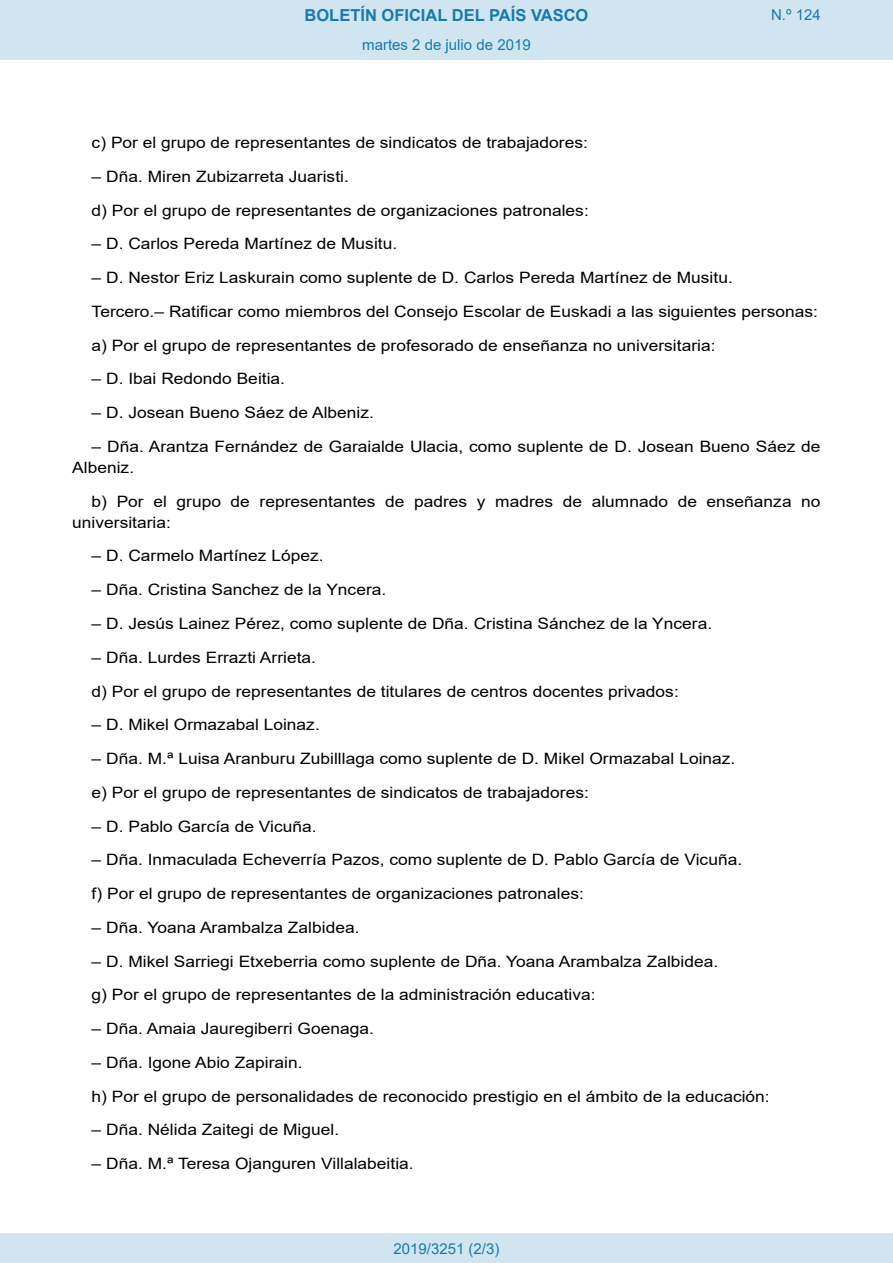
<style>
.page{position:relative;width:893px;height:1263px;background:#fff}
.page>*{position:absolute;margin:0;border:0;box-sizing:border-box;transform-origin:0 0}
.t1{font:700 16.5px "Arial";color:#1879ad}
.BOPVDetalle{font:15.6px/21px "Arial";color:#000;scale:1.11 1}
.Paginacion_Centro{font:15px "Arial";color:#1879ad}
</style>
<div class="page">
<div style="left:0;top:0;width:893px;height:60px;background:#d0e5f0"></div>
<div style="left:0;top:1233px;width:893px;height:30px;background:#d0e5f0"></div>
<p class="t1" style="left:305px;top:3px;width:285px">BOLETÍN OFICIAL DEL PAÍS VASCO</p>
<p class="Paginacion_Centro" style="left:362px;top:35px;width:170px">martes 2 de julio de 2019</p>
<p class="Paginacion_Centro" style="left:771px;top:5px;width:51px">N.º 124</p>
<p class="BOPVDetalle" style="left:92px;top:132px;width:449px">c) Por el grupo de representantes de sindicatos de trabajadores:</p>
<p class="BOPVDetalle" style="left:92px;top:166px;width:233px">– Dña. Miren Zubizarreta Juaristi.</p>
<p class="BOPVDetalle" style="left:92px;top:200px;width:449px">d) Por el grupo de representantes de organizaciones patronales:</p>
<p class="BOPVDetalle" style="left:92px;top:233px;width:277px">– D. Carlos Pereda Martínez de Musitu.</p>
<p class="BOPVDetalle" style="left:92px;top:267px;width:579px">– D. Nestor Eriz Laskurain como suplente de D. Carlos Pereda Martínez de Musitu.</p>
<p class="BOPVDetalle" style="left:92px;top:301px;width:656px">Tercero.– Ratificar como miembros del Consejo Escolar de Euskadi a las siguientes personas:</p>
<p class="BOPVDetalle" style="left:92px;top:335px;width:564px">a) Por el grupo de representantes de profesorado de enseñanza no universitaria:</p>
<p class="BOPVDetalle" style="left:92px;top:368px;width:176px">– D. Ibai Redondo Beitia.</p>
<p class="BOPVDetalle" style="left:92px;top:402px;width:256px">– D. Josean Bueno Sáez de Albeniz.</p>
<p class="BOPVDetalle" style="left:72px;top:436px;width:676px;text-indent:19px">– Dña. Arantza Fernández de Garaialde Ulacia, como suplente de D. Josean Bueno Sáez de<br>Albeniz.</p>
<p class="BOPVDetalle" style="left:72px;top:491px;width:676px;text-indent:19px">b) Por el grupo de representantes de padres y madres de alumnado de enseñanza no universitaria:</p>
<p class="BOPVDetalle" style="left:92px;top:545px;width:211px">– D. Carmelo Martínez López.</p>
<p class="BOPVDetalle" style="left:92px;top:579px;width:267px">– Dña. Cristina Sanchez de la Yncera.</p>
<p class="BOPVDetalle" style="left:92px;top:613px;width:561px">– D. Jesús Lainez Pérez, como suplente de Dña. Cristina Sánchez de la Yncera.</p>
<p class="BOPVDetalle" style="left:92px;top:647px;width:204px">– Dña. Lurdes Errazti Arrieta.</p>
<p class="BOPVDetalle" style="left:92px;top:680px;width:530px">d) Por el grupo de representantes de titulares de centros docentes privados:</p>
<p class="BOPVDetalle" style="left:92px;top:714px;width:207px">– D. Mikel Ormazabal Loinaz.</p>
<p class="BOPVDetalle" style="left:92px;top:748px;width:581px">– Dña. M.ª Luisa Aranburu Zubilllaga como suplente de D. Mikel Ormazabal Loinaz.</p>
<p class="BOPVDetalle" style="left:92px;top:782px;width:449px">e) Por el grupo de representantes de sindicatos de trabajadores:</p>
<p class="BOPVDetalle" style="left:92px;top:815px;width:204px">– D. Pablo García de Vicuña.</p>
<p class="BOPVDetalle" style="left:92px;top:849px;width:588px">– Dña. Inmaculada Echeverría Pazos, como suplente de D. Pablo García de Vicuña.</p>
<p class="BOPVDetalle" style="left:92px;top:883px;width:445px">f) Por el grupo de representantes de organizaciones patronales:</p>
<p class="BOPVDetalle" style="left:92px;top:917px;width:243px">– Dña. Yoana Arambalza Zalbidea.</p>
<p class="BOPVDetalle" style="left:92px;top:950px;width:566px">– D. Mikel Sarriegi Etxeberria como suplente de Dña. Yoana Arambalza Zalbidea.</p>
<p class="BOPVDetalle" style="left:92px;top:984px;width:455px">g) Por el grupo de representantes de la administración educativa:</p>
<p class="BOPVDetalle" style="left:92px;top:1018px;width:256px">– Dña. Amaia Jauregiberri Goenaga.</p>
<p class="BOPVDetalle" style="left:92px;top:1052px;width:191px">– Dña. Igone Abio Zapirain.</p>
<p class="BOPVDetalle" style="left:92px;top:1085px;width:612px">h) Por el grupo de personalidades de reconocido prestigio en el ámbito de la educación:</p>
<p class="BOPVDetalle" style="left:92px;top:1119px;width:225px">– Dña. Nélida Zaitegi de Miguel.</p>
<p class="BOPVDetalle" style="left:92px;top:1153px;width:292px">– Dña. M.ª Teresa Ojanguren Villalabeitia.</p>
<p class="Paginacion_Centro" style="left:393px;top:1238px;width:107px">2019/3251 (2/3)</p>
</div>
